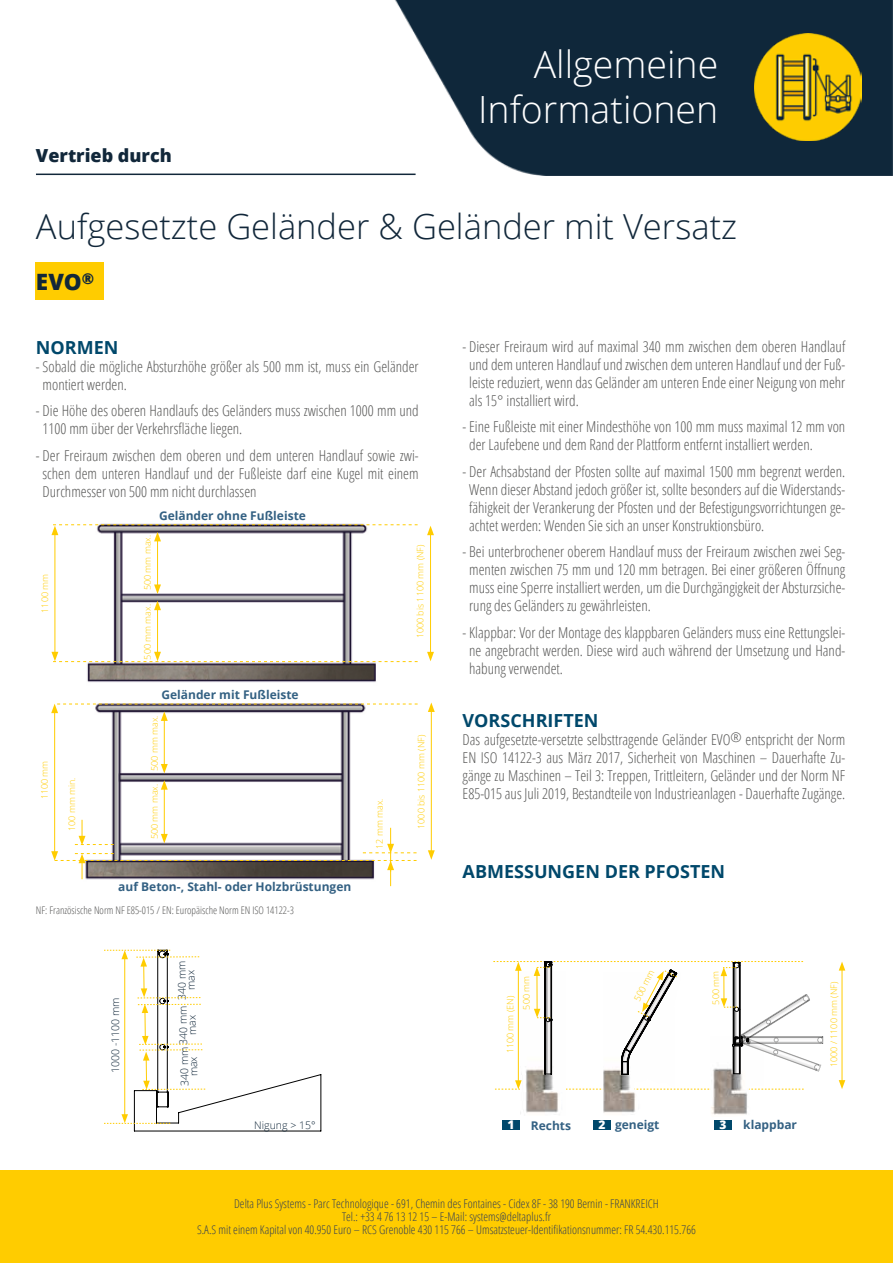
<style>
.page{position:relative;width:893px;height:1263px;background:#fff}
.page>*{position:absolute;margin:0;border:0;box-sizing:border-box;transform-origin:0 0}
.t1{font:300 37.5px/45px "Open Sans";color:#fff;text-align:right}
.t2{font:300 34.5px "Open Sans";color:#11273a}
.t3{font:800 22.5px "Open Sans";color:#11273a}
.t4{font:700 18px "Open Sans";color:#00486b}
.t5{font:800 18px "Open Sans";color:#11273a}
.t6{font:300 condensed 15px/18px "Open Sans";color:#575756;text-align:justify}
.t7{font:300 condensed 12px/13px "Open Sans";color:#354054;text-align:center}
.t8{font:700 12px "Open Sans";color:#346183}
.t9{font:800 12px "Open Sans";color:#fff}
.t10{font:300 condensed 10.5px "Open Sans";color:#575756}
.t11{font:300 10.5px/9.3px "Open Sans";color:#11273a}
.t12{font:300 9px "Open Sans";color:#fc0}
</style>
<div class="page">
<img style="left:296px;top:0;width:597px;height:175px">
<div style="left:423px;top:0;width:393px;height:137px;background:#0f273a"></div>
<hr style="left:36px;top:174px;width:380px;height:1px;background:#11273a">
<div style="left:0;top:1170px;width:893px;height:93px;background:#fc0"></div>
<img style="left:755px;top:34px;width:106px;height:106px">
<div style="left:36px;top:262px;width:68px;height:38px;background:#fc0"></div>
<img style="left:65px;top:703px;width:335px;height:184px">
<img style="left:65px;top:523px;width:335px;height:159px">
<hr style="left:157px;top:539px;width:1px;height:48px;background:#fc0">
<svg style="left:154px;top:584px;width:7px;height:10px"></svg>
<hr style="left:157px;top:608px;width:1px;height:46px;background:#fc0">
<svg style="left:154px;top:601px;width:7px;height:9px"></svg>
<hr style="left:164px;top:718px;width:1px;height:48px;background:#fc0">
<svg style="left:161px;top:764px;width:7px;height:9px"></svg>
<hr style="left:164px;top:787px;width:1px;height:49px;background:#fc0">
<svg style="left:161px;top:780px;width:7px;height:10px"></svg>
<hr style="left:55px;top:533px;width:1px;height:121px;background:#fc0">
<svg style="left:51px;top:524px;width:367px;height:17px"></svg>
<svg style="left:51px;top:652px;width:367px;height:10px"></svg>
<hr style="left:54px;top:711px;width:1px;height:142px;background:#fc0">
<svg style="left:51px;top:704px;width:367px;height:17px"></svg>
<svg style="left:51px;top:820px;width:366px;height:66px"></svg>
<hr style="left:430px;top:533px;width:1px;height:121px;background:#fc0">
<svg style="left:427px;top:526px;width:7px;height:9px"></svg>
<svg style="left:427px;top:652px;width:7px;height:9px"></svg>
<hr style="left:431px;top:709px;width:1px;height:144px;background:#fc0">
<svg style="left:428px;top:702px;width:7px;height:10px"></svg>
<svg style="left:428px;top:850px;width:7px;height:10px"></svg>
<img style="left:520px;top:1074px;width:39px;height:40px">
<hr style="left:518px;top:968px;width:1px;height:115px;background:#fc0">
<svg style="left:495px;top:1080px;width:309px;height:10px"></svg>
<img style="left:603px;top:1074px;width:78px;height:39px">
<img style="left:711px;top:1074px;width:53px;height:41px">
<hr style="left:842px;top:968px;width:1px;height:114px;background:#fc0">
<svg style="left:839px;top:961px;width:6px;height:9px"></svg>
<svg style="left:839px;top:1080px;width:6px;height:9px"></svg>
<svg style="left:493px;top:961px;width:331px;height:113px"></svg>
<div style="left:502px;top:1120px;width:17px;height:9px;background:#00486b"></div>
<div style="left:594px;top:1120px;width:17px;height:9px;background:#00486b"></div>
<div style="left:715px;top:1120px;width:17px;height:9px;background:#00486b"></div>
<svg style="left:104px;top:950px;width:217px;height:181px"></svg>
<p class="t5" style="left:36px;top:142px;width:137px">Vertrieb durch</p>
<h1 class="t1" style="left:478px;top:41px;width:242px">Allgemeine<br>Informationen</h1>
<h2 class="t2" style="left:36px;top:203px;width:703px">Aufgesetzte Geländer &amp; Geländer mit Versatz</h2>
<h3 class="t3" style="left:36px;top:264px;width:60px">EVO<sup>®</sup></h3>
<p class="t4" style="left:36px;top:335px;width:84px">NORMEN</p>
<p class="t6" style="left:43px;top:357px;width:378px;text-indent:-7px">- Sobald die mögliche Absturzhöhe größer als 500 mm ist, muss ein Geländer montiert werden.</p>
<p class="t6" style="left:43px;top:402px;width:378px;text-indent:-7px">- Die Höhe des oberen Handlaufs des Geländers muss zwischen 1000 mm und<br>1100 mm über der Verkehrsfläche liegen.</p>
<p class="t6" style="left:43px;top:446px;width:378px;text-indent:-7px">- Der Freiraum zwischen dem oberen und dem unteren Handlauf sowie zwi&shy;schen dem unteren Handlauf und der Fußleiste darf eine Kugel mit einem Durchmesser von 500 mm nicht durchlassen</p>
<p class="t12" style="left:39px;top:613px;width:40px;rotate:-90deg">1100 mm</p>
<p class="t12" style="left:39px;top:799px;width:40px;rotate:-90deg">1100 mm</p>
<p class="t12" style="left:66px;top:831px;width:55px;rotate:-90deg">100 mm min.</p>
<p class="t12" style="left:141px;top:590px;width:57px;rotate:-90deg">500 mm max.</p>
<p class="t12" style="left:141px;top:660px;width:57px;rotate:-90deg">500 mm max.</p>
<p class="t8" style="left:159px;top:507px;width:148px">Geländer ohne Fußleiste</p>
<p class="t8" style="left:161px;top:686px;width:139px">Geländer mit Fußleiste</p>
<p class="t12" style="left:149px;top:771px;width:57px;rotate:-90deg">500 mm max.</p>
<p class="t12" style="left:149px;top:839px;width:57px;rotate:-90deg">500 mm max.</p>
<p class="t8" style="left:118px;top:878px;width:235px">auf Beton-, Stahl- oder Holzbrüstungen</p>
<p class="t10" style="left:36px;top:903px;width:259px">NF: Französische Norm NF E85-015 / EN: Europäische Norm EN ISO 14122-3</p>
<p class="t11" style="left:177px;top:1000px;width:41px;text-align:center;rotate:-91deg">340 mm max</p>
<p class="t11" style="left:111px;top:1073px;width:77px;rotate:-90deg">1000 -1100 mm</p>
<p class="t11" style="left:179px;top:1077px;width:72px;text-indent:-10px;rotate:-91deg">340 mm 340 mm max</p>
<p class="t11" style="left:254px;top:1120px;width:63px">Nigung &gt; 15°</p>
<p class="t12" style="left:373px;top:849px;width:52px;rotate:-90deg">12 mm max.</p>
<p class="t12" style="left:414px;top:638px;width:95px;rotate:-90deg">1000 bis 1100 mm (NF)</p>
<p class="t12" style="left:415px;top:829px;width:95px;rotate:-90deg">1000 bis 1100 mm (NF)</p>
<p class="t6" style="left:469px;top:337px;width:378px;text-indent:-7px">- Dieser Freiraum wird auf maximal 340 mm zwischen dem oberen Handlauf und dem unteren Handlauf und zwischen dem unteren Handlauf und der Fuß&shy;leiste reduziert, wenn das Geländer am unteren Ende einer Neigung von mehr als 15° installiert wird.</p>
<p class="t6" style="left:469px;top:417px;width:378px;text-indent:-7px">- Eine Fußleiste mit einer Mindesthöhe von 100 mm muss maximal 12 mm von der Laufebene und dem Rand der Plattform entfernt installiert werden.</p>
<p class="t6" style="left:469px;top:462px;width:378px;text-indent:-7px">- Der Achsabstand der Pfosten sollte auf maximal 1500 mm begrenzt werden.<br>Wenn dieser Abstand jedoch größer ist, sollte besonders auf die Widerstands&shy;fähigkeit der Verankerung der Pfosten und der Befestigungsvorrichtungen ge&shy;achtet werden: Wenden Sie sich an unser Konstruktionsbüro.</p>
<p class="t6" style="left:469px;top:542px;width:378px;text-indent:-7px">- Bei unterbrochener oberem Handlauf muss der Freiraum zwischen zwei Seg&shy;menten zwischen 75 mm und 120 mm betragen. Bei einer größeren Öffnung muss eine Sperre installiert werden, um die Durchgängigkeit der Absturzsiche&shy;rung des Geländers zu gewährleisten.</p>
<p class="t6" style="left:469px;top:623px;width:378px;text-indent:-7px">- Klappbar: Vor der Montage des klappbaren Geländers muss eine Rettungslei&shy;ne angebracht werden. Diese wird auch während der Umsetzung und Hand&shy;habung verwendet.</p>
<p class="t4" style="left:463px;top:707px;width:137px">VORSCHRIFTEN</p>
<p class="t6" style="left:463px;top:730px;width:384px">Das aufgesetzte-versetzte selbsttragende Geländer EVO<sup>®</sup> entspricht der Norm EN ISO 14122-3 aus März 2017, Sicherheit von Maschinen – Dauerhafte Zu&shy;gänge zu Maschinen – Teil 3: Treppen, Trittleitern, Geländer und der Norm NF E85-015 aus Juli 2019, Bestandteile von Industrieanlagen - Dauerhafte Zugänge.</p>
<p class="t4" style="left:463px;top:859px;width:264px">ABMESSUNGEN DER PFOSTEN</p>
<p class="t12" style="left:504px;top:1053px;width:59px;rotate:-90deg">1100 mm (EN)</p>
<p class="t12" style="left:520px;top:1010px;width:35px;rotate:-91deg">500 mm</p>
<p class="t12" style="left:631px;top:998px;width:35px;rotate:-63deg">500 mm</p>
<p class="t12" style="left:710px;top:1005px;width:35px;rotate:-91deg">500 mm</p>
<p class="t8" style="left:615px;top:1116px;width:46px">geneigt</p>
<p class="t9" style="left:507px;top:1116px;width:9px">1</p>
<p class="t9" style="left:599px;top:1116px;width:9px">2</p>
<p class="t9" style="left:720px;top:1116px;width:9px">3</p>
<p class="t8" style="left:743px;top:1117px;width:55px">klappbar</p>
<p class="t8" style="left:531px;top:1117px;width:42px">Rechts</p>
<p class="t12" style="left:828px;top:1067px;width:87px;rotate:-90deg">1000 / 1100 mm (NF)</p>
<p class="t7" style="left:197px;top:1197px;width:500px">Delta Plus Systems - Parc Technologique - 691, Chemin des Fontaines - Cidex 8F - 38 190 Bernin - FRANKREICH<br>Tel.: +33 4 76 13 12 15 – E-Mail: systems@deltaplus.fr<br>S.A.S mit einem Kapital von 40.950 Euro – RCS Grenoble 430 115 766 – Umsatzsteuer-Identifikationsnummer: FR 54.430.115.766</p>
</div>
